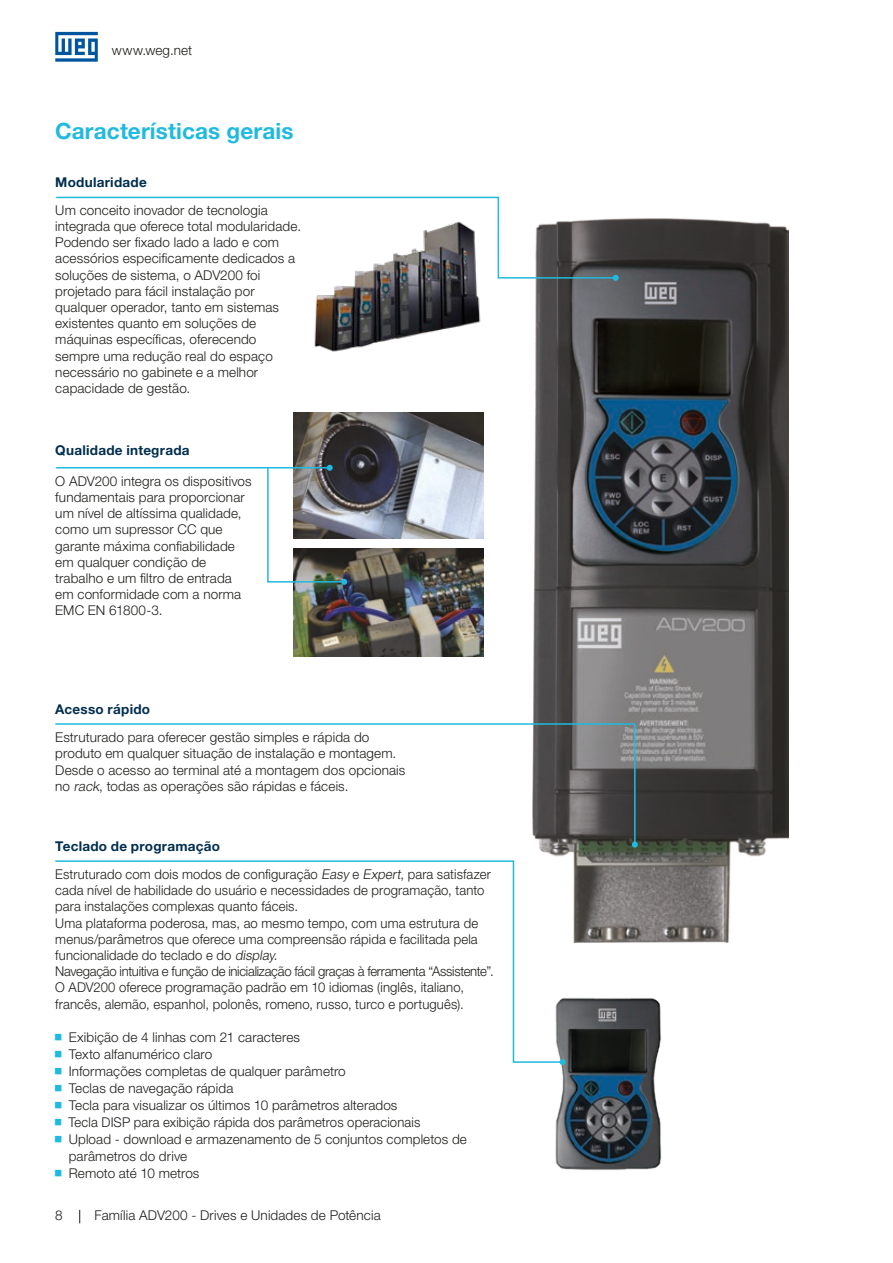
<style>
.page{position:relative;width:893px;height:1263px;background:#fff}
.page>*{position:absolute;margin:0;border:0;box-sizing:border-box;transform-origin:0 0}
.t1{font:700 22.5px "Helvetica Neue LT Pro";letter-spacing:.005em;color:#20badf}
.t2{font:300 13.5px/16.2px "Helvetica Neue LT Pro";letter-spacing:.01em;color:#1d1d1b}
.t3{font:700 13.5px "Helvetica Neue LT Pro";letter-spacing:.02em;color:#002e4e}
.s1{font-style:italic}
</style>
<div class="page">
<svg style="left:79px;top:1210px;width:1px;height:13px"></svg>
<svg style="left:55px;top:32px;width:43px;height:30px"></svg>
<img style="left:533px;top:218px;width:256px;height:724px">
<img style="left:293px;top:549px;width:191px;height:108px">
<img style="left:293px;top:412px;width:191px;height:127px">
<svg style="left:56px;top:196px;width:561px;height:84px"></svg>
<svg style="left:613px;top:275px;width:6px;height:6px"></svg>
<hr style="left:56px;top:467px;width:274px;height:1px;background:#20badf">
<svg style="left:266px;top:465px;width:81px;height:120px"></svg>
<img style="left:555px;top:998px;width:107px;height:172px">
<svg style="left:55px;top:860px;width:509px;height:203px"></svg>
<svg style="left:560px;top:1059px;width:6px;height:6px"></svg>
<img style="left:307px;top:215px;width:180px;height:137px">
<svg style="left:55px;top:722px;width:581px;height:124px"></svg>
<svg style="left:632px;top:841px;width:6px;height:6px"></svg>
<svg style="left:55px;top:1034px;width:7px;height:6px"></svg>
<svg style="left:55px;top:1051px;width:7px;height:6px"></svg>
<p class="t2" style="left:112px;top:42px;width:82px">www.weg.net</p>
<h1 class="t1" style="left:55px;top:117px;width:240px">Características gerais</h1>
<p class="t3" style="left:55px;top:174px;width:93px">Modularidade</p>
<p class="t2" style="left:55px;top:202px;width:247px">Um conceito inovador de tecnologia integrada que oferece total modularidade.<br>Podendo ser fixado lado a lado e com acessórios especificamente dedicados a soluções de sistema, o ADV200 foi projetado para fácil instalação por qualquer operador, tanto em sistemas existentes quanto em soluções de máquinas específicas, oferecendo sempre uma redução real do espaço necessário no gabinete e a melhor capacidade de gestão.</p>
<p class="t3" style="left:55px;top:442px;width:136px">Qualidade integrada</p>
<p class="t2" style="left:55px;top:473px;width:198px">O ADV200 integra os dispositivos fundamentais para proporcionar um nível de altíssima qualidade, como um supressor CC que garante máxima confiabilidade em qualquer condição de trabalho e um filtro de entrada em conformidade com a norma<br>EMC EN 61800-3.</p>
<p class="t3" style="left:55px;top:701px;width:96px">Acesso rápido</p>
<p class="t2" style="left:55px;top:729px;width:352px">Estruturado para oferecer gestão simples e rápida do produto em qualquer situação de instalação e montagem.<br>Desde o acesso ao terminal até a montagem dos opcionais no <span class="s1">rack</span>, todas as operações são rápidas e fáceis.</p>
<p class="t3" style="left:55px;top:837px;width:166px">Teclado de programação</p>
<p class="t2" style="left:55px;top:866px;width:440px">Estruturado com dois modos de configuração <span class="s1">Easy</span> e <span class="s1">Expert</span>, para satisfazer cada nível de habilidade do usuário e necessidades de programação, tanto para instalações complexas quanto fáceis.<br>Uma plataforma poderosa, mas, ao mesmo tempo, com uma estrutura de menus/parâmetros que oferece uma compreensão rápida e facilitada pela funcionalidade do teclado e do <span class="s1">display</span>.<br>Navegação intuitiva e função de inicialização fácil graças à ferramenta “Assistente”.<br>O ADV200 oferece programação padrão em 10 idiomas (inglês, italiano, francês, alemão, espanhol, polonês, romeno, russo, turco e português).</p>
<p class="t2" style="left:68px;top:1028px;width:400px;line-height:17px">Exibição de 4 linhas com 21 caracteres<br>Texto alfanumérico claro<br>Informações completas de qualquer parâmetro<br>Teclas de navegação rápida<br>Tecla para visualizar os últimos 10 parâmetros alterados<br>Tecla DISP para exibição rápida dos parâmetros operacionais<br>Upload - download e armazenamento de 5 conjuntos completos de parâmetros do drive<br>Remoto até 10 metros</p>
<p class="t2" style="left:55px;top:1207px;width:9px">8</p>
<p class="t2" style="left:95px;top:1207px;width:288px">Família ADV200 - Drives e Unidades de Potência</p>
</div>
